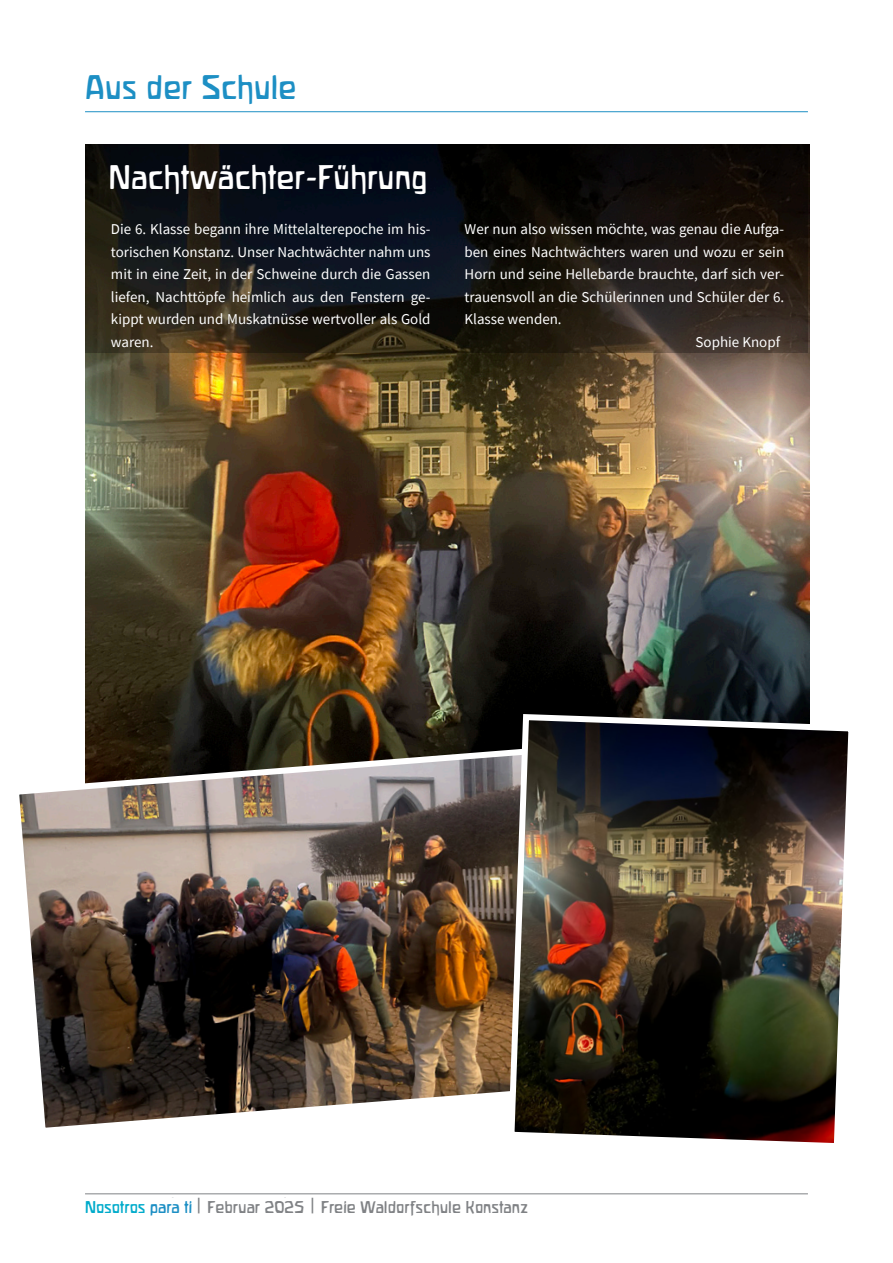
<style>
.page{position:relative;width:893px;height:1263px;background:#fff}
.page>*{position:absolute;margin:0;border:0;box-sizing:border-box;transform-origin:0 0}
.Titel{font:30px "Waldorfschrift";color:#fff}
.t1{font:30px "Waldorfschrift";color:#1d8fc4}
.Fliesstext{font:15px/22.5px "Source Sans Pro";color:#fff;text-align:justify}
.t2{font:15px "Waldorfschrift";color:#808285}
.Bildlegende{font:15px "Source Sans Pro";color:#fff}
.s1{color:#00abcb}
.s2{color:#1d8fc4}
.s3{font-family:"Plume";font-size:21px}
</style>
<div class="page">
<hr style="left:85px;top:1193px;width:723px;height:1px;background:#808285">
<hr style="left:85px;top:111px;width:723px;height:1px;background:#1d8fc4">
<img style="left:85px;top:144px;width:724px;height:598px">
<svg style="left:85px;top:144px;width:723px;height:209px;background:#181614"></svg>
<img style="left:19px;top:742px;width:486px;height:386px">
<img style="left:505px;top:711px;width:344px;height:432px">
<h1 class="t1" style="left:85px;top:70px;width:213px">Aus der Schule</h1>
<p class="Titel" style="left:109px;top:160px;width:320px">Nachtwächter-Führung</p>
<p class="Fliesstext" style="left:111px;top:218px;width:321px">Die 6. Klasse begann ihre Mittelalterepoche im his&shy;torischen Konstanz. Unser Nachtwächter nahm uns mit in eine Zeit, in der Schweine durch die Gassen liefen, Nachttöpfe heimlich aus den Fenstern ge&shy;kippt wurden und Muskatnüsse wertvoller als Gold waren.</p>
<p class="Fliesstext" style="left:465px;top:218px;width:321px">Wer nun also wissen möchte, was genau die Aufga&shy;ben eines Nachtwächters waren und wozu er sein Horn und seine Hellebarde brauchte, darf sich ver&shy;trauensvoll an die Schülerinnen und Schüler der 6.<br>Klasse wenden.</p>
<p class="Bildlegende" style="left:696px;top:332px;width:86px">Sophie Knopf</p>
<p class="t2" style="left:85px;top:1198px;width:445px"><span class="s1">Nosotros</span> <span class="s2">para ti</span> <span class="s3">|</span> Februar 2025 <span class="s3">|</span> Freie Waldorfschule Konstanz</p>
<p class="t2" style="left:96px;top:1198px;width:406px">OSOTROS <span class="s3">|</span> Februar 2025 <span class="s3">|</span> Freie Waldorfschule Konsta z</p>
</div>
